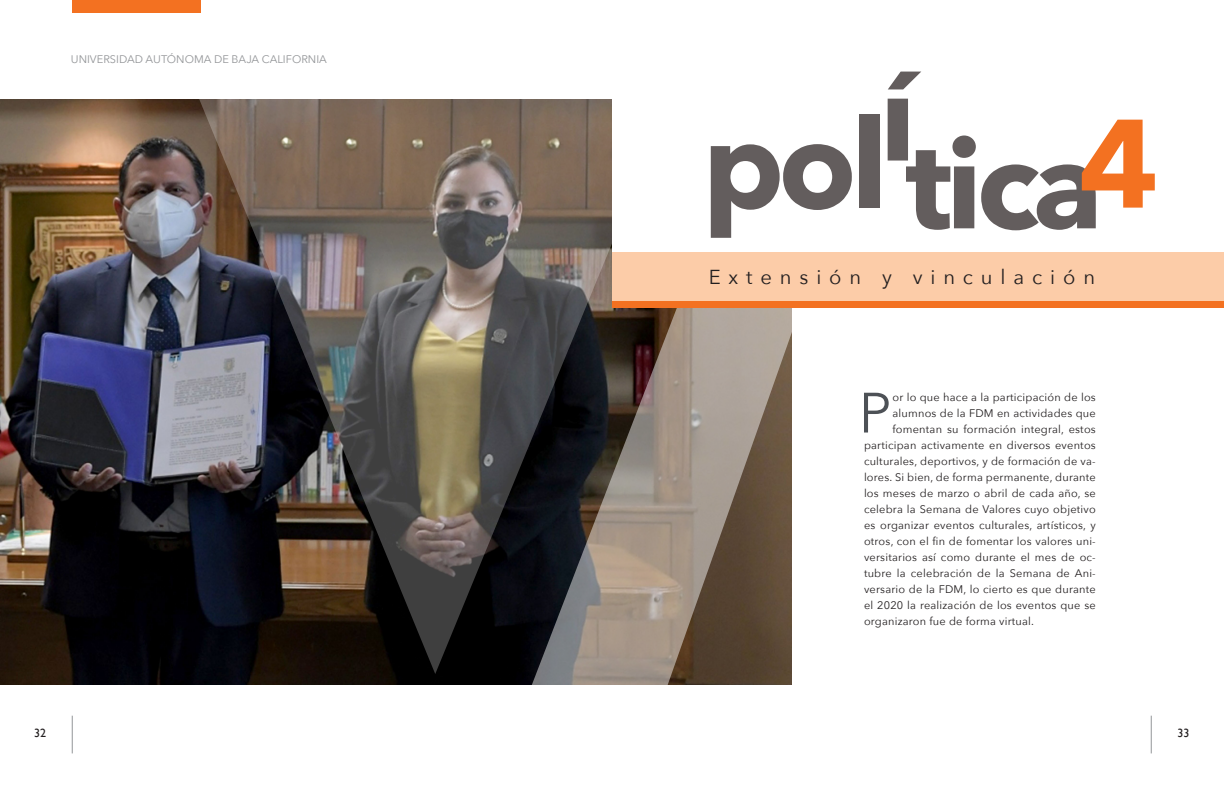
<style>
.page{position:relative;width:1224px;height:792px;background:#fff}
.page>*{position:absolute;margin:0;border:0;box-sizing:border-box;transform-origin:0 0}
.t1{font:700 124.3px "Avenir Next";letter-spacing:-.05em;color:#635d5d}
.t2{font:700 124.3px "Avenir Next";color:#f37121}
.Capitulares{font:56.2px "Avenir Next";color:#4d5156}
.Cuerpo{font:20.2px "Avenir Next";letter-spacing:.39em;color:#231f20}
.t3{font:12px "Gill Sans";color:#231f20}
.Capitulares-2{font:11px "Avenir Next";letter-spacing:.02em;color:#231f20}
.t4{font:11px "Avenir Next";color:#939598}
</style>
<div class="page">
<hr style="left:1151px;top:716px;width:1px;height:37px;background:#939598">
<hr style="left:72px;top:716px;width:1px;height:37px;background:#939598">
<div style="left:72px;top:0;width:128px;height:13px;background:#f37121"></div>
<img style="left:0;top:99px;width:521px;height:585px">
<svg style="left:521px;top:308px;width:271px;height:377px;background:#857668"></svg>
<div style="left:612px;top:252px;width:612px;height:49px;background:#fccca8"></div>
<div style="left:612px;top:301px;width:612px;height:7px;background:#f37121"></div>
<img style="left:196px;top:99px;width:416px;height:575px">
<p class="t4" style="left:71px;top:50px;width:258px">UNIVERSIDAD AUTÓNOMA DE BAJA CALIFORNIA</p>
<p class="t1" style="left:879px;top:9px;width:38px">í</p>
<p class="t1" style="left:703px;top:57px;width:186px">pol</p>
<p class="t2" style="left:1079px;top:56px;width:82px">4</p>
<p class="t1" style="left:906px;top:77px;width:199px">tica</p>
<p class="Cuerpo" style="left:709px;top:260px;width:388px">Extensión y vinculación</p>
<p class="Capitulares" style="left:859px;top:366px;width:34px">P</p>
<p class="Capitulares-2" style="left:892px;top:387px;width:205px">or lo que hace a la participación de los</p>
<p class="Capitulares-2" style="left:892px;top:403px;width:205px">alumnos de la FDM en actividades que</p>
<p class="Capitulares-2" style="left:892px;top:419px;width:205px">fomentan su formación integral, estos</p>
<p class="Capitulares-2" style="left:864px;top:435px;width:233px">participan activamente en diversos eventos</p>
<p class="Capitulares-2" style="left:864px;top:451px;width:233px">culturales, deportivos, y de formación de va-</p>
<p class="Capitulares-2" style="left:864px;top:467px;width:233px">lores. Si bien, de forma permanente, durante</p>
<p class="Capitulares-2" style="left:864px;top:483px;width:233px">los meses de marzo o abril de cada año, se</p>
<p class="Capitulares-2" style="left:864px;top:499px;width:233px">celebra la Semana de Valores cuyo objetivo</p>
<p class="Capitulares-2" style="left:864px;top:515px;width:233px">es organizar eventos culturales, artísticos, y</p>
<p class="Capitulares-2" style="left:864px;top:531px;width:233px">otros, con el fin de fomentar los valores uni-</p>
<p class="Capitulares-2" style="left:864px;top:547px;width:233px">versitarios así como durante el mes de oc-</p>
<p class="Capitulares-2" style="left:864px;top:563px;width:233px">tubre la celebración de la Semana de Ani-</p>
<p class="Capitulares-2" style="left:864px;top:579px;width:233px">versario de la FDM, lo cierto es que durante</p>
<p class="Capitulares-2" style="left:864px;top:595px;width:233px">el 2020 la realización de los eventos que se</p>
<p class="Capitulares-2" style="left:864px;top:611px;width:172px">organizaron fue de forma virtual.</p>
<p class="t3" style="left:34px;top:726px;width:13px">32</p>
<p class="t3" style="left:1177px;top:726px;width:13px">33</p>
</div>
